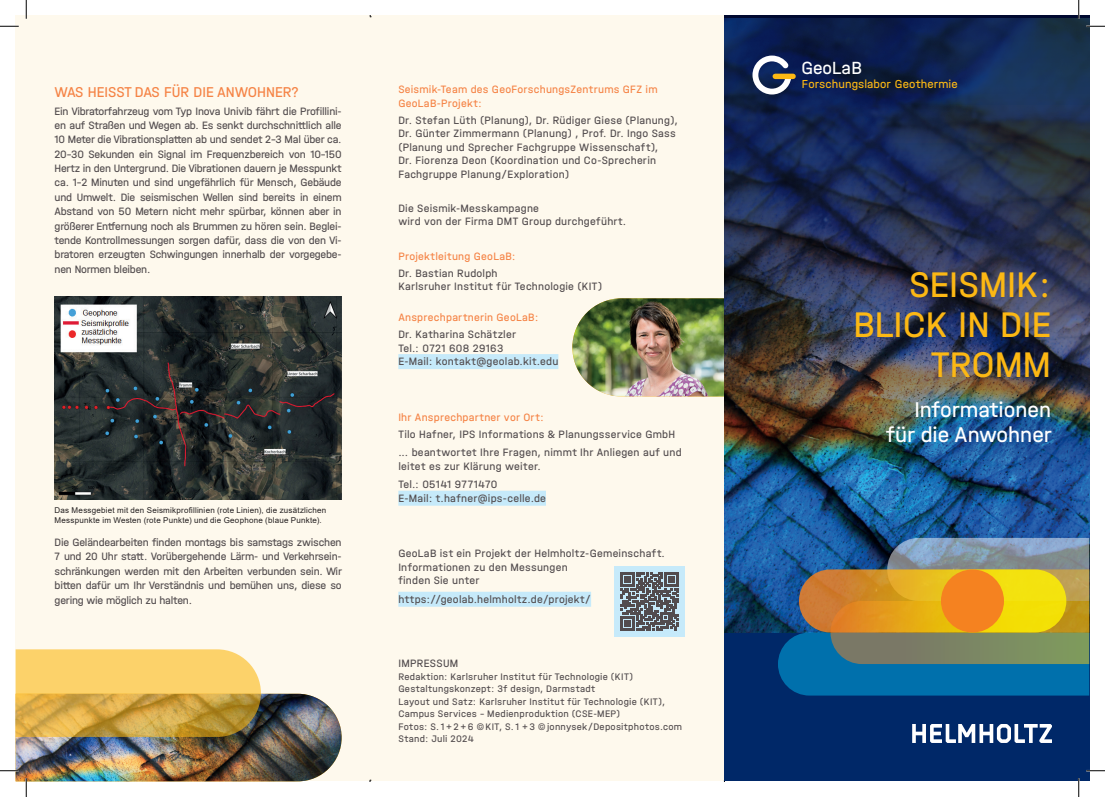
<style>
.page{position:relative;width:1105px;height:797px;background:#fff}
.page>*{position:absolute;margin:0;border:0;box-sizing:border-box;transform-origin:0 0}
.GEOL_Flyer_Head_V9{font:37.5px/40px "Helmholtz Halvar Mittel";color:#fcb814;text-align:right}
.GEOL_Flyer_Titel_Sub_V9{font:22.5px "Helmholtz Halvar Mittel";color:#fff}
._0_Kopflegende_rechts_A{font:18.5px "Helmholtz Halvar Mittel";color:#fff}
.GEOL_Flyer_Sub_V9{font:15px "Helmholtz Halvar Mittel";color:#f58345}
._0_Kopflegende_rechts_A-2{font:12.25px "Helmholtz Halvar Mittel";letter-spacing:.005em;color:#fcb814}
.GEOL_Flyer_Copy_V9{font:11.25px/14.4px "Helmholtz Halvar Mittel";letter-spacing:-.02em;color:#524c4e;text-align:justify}
.GEOL_Flyer_Impressum_Sub_V9{font:11.25px/13.5px "Helmholtz Halvar Mittel";letter-spacing:.02em;color:#524c4e}
.GEOL_Flyer_Impressum_Sub_V9-2{font:11.25px/13.5px "Helmholtz Halvar Mittel";letter-spacing:.02em;color:#f58345}
.GEOL_Flyere_Impressum_Copy_V9{font:10px/12.5px "Helmholtz Halvar Mittel";letter-spacing:.025em;color:#524c4e}
.hvv_Grafik_Beschriftung{font:8px/9.6px "Arial";letter-spacing:.03em;color:#231f20}
</style>
<div class="page">
<div style="left:16px;top:16px;width:720px;height:765px;background:#fef9ed"></div>
<img style="left:572px;top:298px;width:152px;height:98px">
<div style="left:724px;top:16px;width:365px;height:765px;background:#002868"></div>
<img style="left:724px;top:476px;width:365px;height:156px">
<svg style="left:912px;top:724px;width:139px;height:18px"></svg>
<img style="left:724px;top:16px;width:365px;height:460px">
<svg style="left:750px;top:53px;width:45px;height:44px"></svg>
<div style="left:775px;top:74px;width:18px;height:5px;background:#fcb814"></div>
<svg style="left:778px;top:538px;width:311px;height:157px;background:#45798d"></svg>
<svg style="left:799px;top:569px;width:267px;height:63px;background:#e0ab1d"></svg>
<div style="left:941px;top:569px;width:63px;height:63px;background:#f58220;border-radius:50%"></div>
<div style="left:614px;top:566px;width:71px;height:70px;background:#c6eafa"></div>
<svg style="left:620px;top:572px;width:59px;height:58px"></svg>
<img style="left:55px;top:296px;width:287px;height:203px">
<div style="left:398px;top:354px;width:160px;height:15px;background:#c6eafa"></div>
<div style="left:398px;top:490px;width:148px;height:15px;background:#c6eafa"></div>
<div style="left:398px;top:591px;width:193px;height:15px;background:#c6eafa"></div>
<svg style="left:0;top:25px;width:19px;height:2px"></svg>
<svg style="left:1086px;top:25px;width:19px;height:2px"></svg>
<svg style="left:1086px;top:770px;width:19px;height:1px"></svg>
<svg style="left:25px;top:0;width:2px;height:19px"></svg>
<img style="left:0;top:649px;width:342px;height:148px">
<svg style="left:1078px;top:0;width:1px;height:19px"></svg>
<svg style="left:1078px;top:778px;width:1px;height:19px"></svg>
<p class="GEOL_Flyer_Sub_V9" style="left:55px;top:83px;width:246px">WAS HEISST DAS FÜR DIE ANWOHNER?</p>
<p class="GEOL_Flyer_Copy_V9" style="left:55px;top:103px;width:289px">Ein Vibratorfahrzeug vom Typ Inova Univib fährt die Profillini&shy;en auf Straßen und Wegen ab. Es senkt durchschnittlich alle 10 Meter die Vibrationsplatten ab und sendet 2-3 Mal über ca.<br>20-30 Sekunden ein Signal im Frequenzbereich von 10-150<br>Hertz in den Untergrund. Die Vibrationen dauern je Messpunkt ca. 1-2 Minuten und sind ungefährlich für Mensch, Gebäude und Umwelt. Die seismischen Wellen sind bereits in einem Abstand von 50 Metern nicht mehr spürbar, können aber in größerer Entfernung noch als Brummen zu hören sein. Beglei&shy;tende Kontrollmessungen sorgen dafür, dass die von den Vi&shy;bratoren erzeugten Schwingungen innerhalb der vorgegebe&shy;nen Normen bleiben.</p>
<p class="hvv_Grafik_Beschriftung" style="left:55px;top:505px;width:273px">Das Messgebiet mit den Seismikprofillinien (rote Linien), die zusätzlichen<br>Messpunkte im Westen (rote Punkte) und die Geophone (blaue Punkte).</p>
<p class="GEOL_Flyer_Copy_V9" style="left:55px;top:535px;width:289px">Die Geländearbeiten finden montags bis samstags zwischen 7 und 20 Uhr statt. Vorübergehende Lärm- und Verkehrsein&shy;schränkungen werden mit den Arbeiten verbunden sein. Wir bitten dafür um Ihr Verständnis und bemühen uns, diese so gering wie möglich zu halten.</p>
<p class="GEOL_Flyer_Impressum_Sub_V9-2" style="left:398px;top:82px;width:261px">Seismik-Team des GeoForschungsZentrums GFZ im<br>GeoLaB-Projekt:</p>
<p class="GEOL_Flyer_Impressum_Sub_V9" style="left:398px;top:113px;width:281px">Dr. Stefan Lüth (Planung), Dr. Rüdiger Giese (Planung), Dr. Günter Zimmermann (Planung) , Prof. Dr. Ingo Sass (Planung und Sprecher Fachgruppe Wissenschaft),<br>Dr. Fiorenza Deon (Koordination und Co-Sprecherin Fachgruppe Planung/Exploration)</p>
<p class="GEOL_Flyer_Impressum_Sub_V9" style="left:398px;top:201px;width:229px">Die Seismik-Messkampagne<br>wird von der Firma DMT Group durchgeführt.</p>
<p class="GEOL_Flyer_Impressum_Sub_V9-2" style="left:398px;top:249px;width:119px">Projektleitung GeoLaB:</p>
<p class="GEOL_Flyer_Impressum_Sub_V9" style="left:398px;top:266px;width:205px">Dr. Bastian Rudolph<br>Karlsruher Institut für Technologie (KIT)</p>
<p class="GEOL_Flyer_Impressum_Sub_V9-2" style="left:398px;top:310px;width:142px">Ansprechpartnerin GeoLaB:</p>
<p class="GEOL_Flyer_Impressum_Sub_V9" style="left:398px;top:327px;width:162px">Dr. Katharina Schätzler<br>Tel.: 0721 608 29163<br>E-Mail: kontakt@geolab.kit.edu</p>
<p class="GEOL_Flyer_Impressum_Sub_V9-2" style="left:398px;top:410px;width:147px">Ihr Ansprechpartner vor Ort:</p>
<p class="GEOL_Flyer_Impressum_Sub_V9" style="left:398px;top:427px;width:278px">Tilo Hafner, IPS Informations &amp; Planungsservice GmbH</p>
<p class="GEOL_Flyer_Impressum_Sub_V9" style="left:398px;top:445px;width:285px">... beantwortet Ihre Fragen, nimmt Ihr Anliegen auf und leitet es zur Klärung weiter.</p>
<p class="GEOL_Flyer_Impressum_Sub_V9" style="left:398px;top:477px;width:149px">Tel.: 05141 9771470<br>E-Mail: t.hafner@ips-celle.de</p>
<p class="GEOL_Flyer_Impressum_Sub_V9" style="left:398px;top:546px;width:268px">GeoLaB ist ein Projekt der Helmholtz-Gemeinschaft.<br>Informationen zu den Messungen<br>finden Sie unter</p>
<p class="GEOL_Flyer_Impressum_Sub_V9" style="left:398px;top:592px;width:194px">https://geolab.helmholtz.de/projekt/</p>
<p class="GEOL_Flyer_Impressum_Sub_V9" style="left:398px;top:656px;width:62px">IMPRESSUM</p>
<p class="GEOL_Flyere_Impressum_Copy_V9" style="left:398px;top:670px;width:236px">Redaktion: Karlsruher Institut für Technologie (KIT)</p>
<p class="GEOL_Flyere_Impressum_Copy_V9" style="left:398px;top:682px;width:198px">Gestaltungskonzept: 3f design, Darmstadt</p>
<p class="GEOL_Flyere_Impressum_Copy_V9" style="left:398px;top:695px;width:268px">Layout und Satz: Karlsruher Institut für Technologie (KIT),<br>Campus Services – Medienproduktion (CSE-MEP)</p>
<p class="GEOL_Flyere_Impressum_Copy_V9" style="left:398px;top:720px;width:285px">Fotos: S. 1 + 2 + 6 © KIT, S. 1 + 3 © jonnysek/Depositphotos.com</p>
<p class="GEOL_Flyere_Impressum_Copy_V9" style="left:398px;top:732px;width:77px">Stand: Juli 2024</p>
<p class="_0_Kopflegende_rechts_A" style="left:801px;top:57px;width:62px">GeoLaB</p>
<p class="_0_Kopflegende_rechts_A-2" style="left:802px;top:76px;width:157px">Forschungslabor Geothermie</p>
<p class="GEOL_Flyer_Head_V9" style="left:853px;top:263px;width:199px">SEISMIK:<br>BLICK IN DIE<br>TROMM</p>
<p class="GEOL_Flyer_Titel_Sub_V9" style="left:914px;top:396px;width:138px">Informationen</p>
<p class="GEOL_Flyer_Titel_Sub_V9" style="left:886px;top:421px;width:167px">für die Anwohner</p>
</div>
